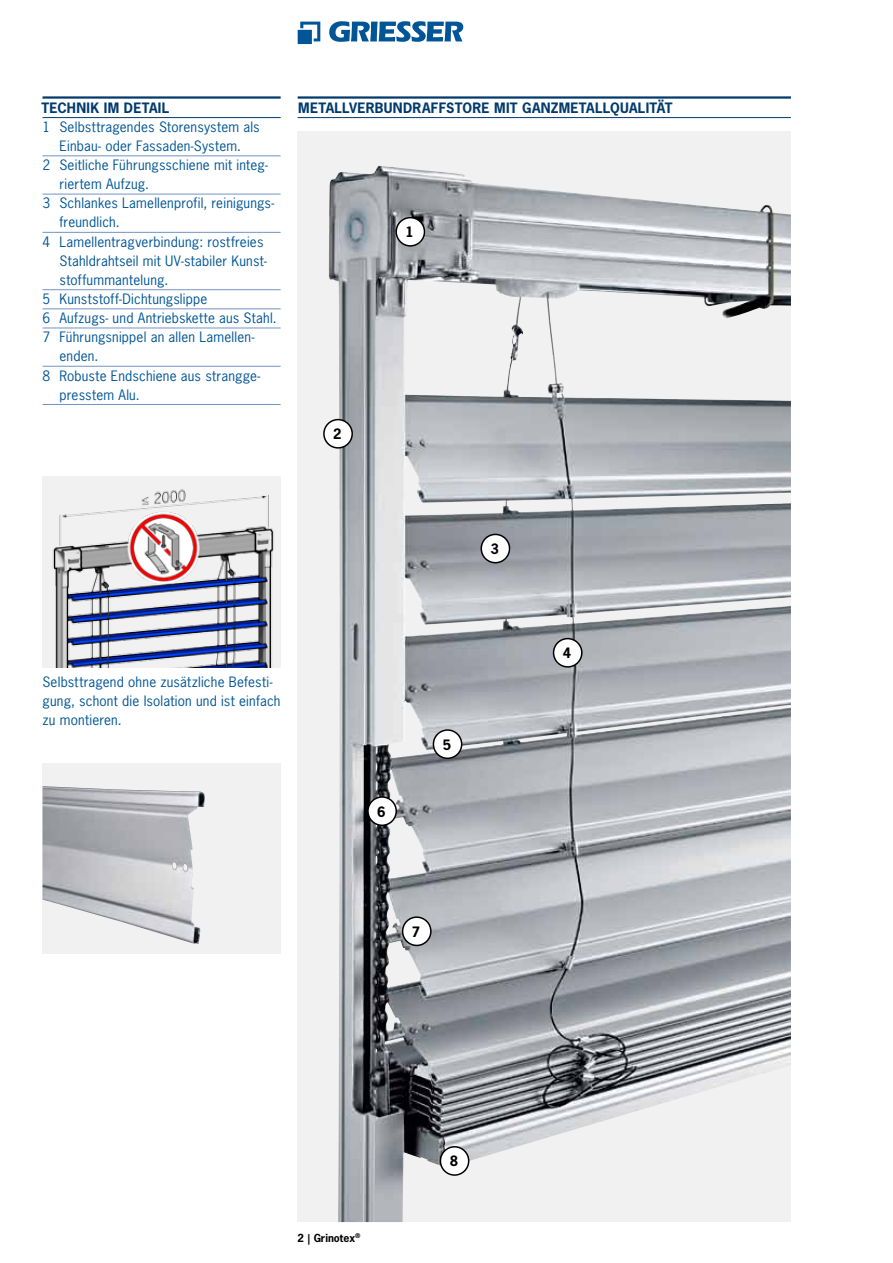
<style>
.page{position:relative;width:893px;height:1263px;background:#fff}
.page>*{position:absolute;margin:0;border:0;box-sizing:border-box;transform-origin:0 0}
.t1{font:13.5px/19.2px "News Gothic";letter-spacing:.015em;color:#005596}
.t2{font:700 13.5px "News Gothic";letter-spacing:.025em;color:#003a6d}
.t3{font:700 13.5px "News Gothic";color:#000}
.t4{font:700 10.5px "News Gothic";color:#000}
</style>
<div class="page">
<svg style="left:298px;top:22px;width:22px;height:22px"></svg>
<svg style="left:329px;top:21px;width:134px;height:21px"></svg>
<div style="left:43px;top:764px;width:238px;height:190px;background:#f1f1f2"></div>
<img style="left:43px;top:786px;width:162px;height:158px">
<div style="left:298px;top:132px;width:493px;height:1090px;background:#f1f1f2"></div>
<img style="left:329px;top:166px;width:462px;height:1056px">
<div style="left:43px;top:476px;width:238px;height:192px;background:#f1f1f2"></div>
<img style="left:52px;top:489px;width:222px;height:179px">
<div style="left:396px;top:218px;width:28px;height:28px;background:#fff;border-radius:50%"></div>
<div style="left:395px;top:217px;width:30px;height:30px;border:2px solid #000;border-radius:50%"></div>
<div style="left:324px;top:420px;width:28px;height:28px;background:#fff;border-radius:50%"></div>
<div style="left:323px;top:419px;width:30px;height:30px;border:2px solid #000;border-radius:50%"></div>
<div style="left:481px;top:534px;width:28px;height:29px;background:#fff;border-radius:50%"></div>
<div style="left:480px;top:534px;width:30px;height:29px;border:2px solid #000;border-radius:50%"></div>
<div style="left:433px;top:730px;width:29px;height:28px;background:#fff;border-radius:50%"></div>
<div style="left:433px;top:729px;width:29px;height:30px;border:2px solid #000;border-radius:50%"></div>
<div style="left:554px;top:639px;width:28px;height:28px;background:#fff;border-radius:50%"></div>
<div style="left:553px;top:638px;width:30px;height:30px;border:2px solid #000;border-radius:50%"></div>
<div style="left:368px;top:797px;width:28px;height:28px;background:#fff;border-radius:50%"></div>
<div style="left:367px;top:796px;width:30px;height:30px;border:2px solid #000;border-radius:50%"></div>
<div style="left:403px;top:917px;width:28px;height:28px;background:#fff;border-radius:50%"></div>
<div style="left:402px;top:916px;width:30px;height:30px;border:2px solid #000;border-radius:50%"></div>
<div style="left:440px;top:1147px;width:29px;height:28px;background:#fff;border-radius:50%"></div>
<div style="left:440px;top:1146px;width:29px;height:30px;border:2px solid #000;border-radius:50%"></div>
<hr style="left:43px;top:96px;width:238px;height:3px;background:#003a6d">
<hr style="left:43px;top:117px;width:238px;height:1px;background:#003a6d">
<hr style="left:43px;top:156px;width:238px;height:1px;background:#7493c1">
<hr style="left:43px;top:194px;width:238px;height:1px;background:#7493c1">
<hr style="left:43px;top:232px;width:238px;height:1px;background:#7493c1">
<hr style="left:43px;top:289px;width:238px;height:1px;background:#7493c1">
<hr style="left:43px;top:309px;width:238px;height:1px;background:#7493c1">
<hr style="left:43px;top:328px;width:238px;height:1px;background:#7493c1">
<hr style="left:43px;top:366px;width:238px;height:1px;background:#7493c1">
<hr style="left:43px;top:404px;width:238px;height:1px;background:#7493c1">
<hr style="left:298px;top:96px;width:493px;height:3px;background:#003a6d">
<hr style="left:298px;top:117px;width:493px;height:1px;background:#003a6d">
<p class="t2" style="left:41px;top:99px;width:123px">TECHNIK IM DETAIL</p>
<p class="t1" style="left:43px;top:117px;width:219px">1 Selbsttragendes Storensystem als</p>
<p class="t1" style="left:60px;top:136px;width:183px">Einbau- oder Fassaden-System.</p>
<p class="t1" style="left:43px;top:155px;width:227px">2 Seitliche Führungsschiene mit integ-</p>
<p class="t1" style="left:60px;top:174px;width:91px">riertem Aufzug.</p>
<p class="t1" style="left:43px;top:194px;width:233px">3 Schlankes Lamellenprofil, reinigungs-</p>
<p class="t1" style="left:60px;top:213px;width:62px">freundlich.</p>
<p class="t1" style="left:43px;top:232px;width:222px">4 Lamellentragverbindung: rostfreies</p>
<p class="t1" style="left:60px;top:251px;width:209px">Stahldrahtseil mit UV-stabiler Kunst-</p>
<p class="t1" style="left:60px;top:270px;width:110px">stoffummantelung.</p>
<p class="t1" style="left:43px;top:289px;width:166px">5 Kunststoff-Dichtungslippe</p>
<p class="t1" style="left:43px;top:308px;width:236px">6 Aufzugs- und Antriebskette aus Stahl.</p>
<p class="t1" style="left:43px;top:327px;width:213px">7 Führungsnippel an allen Lamellen-</p>
<p class="t1" style="left:60px;top:347px;width:40px">enden.</p>
<p class="t1" style="left:43px;top:366px;width:219px">8 Robuste Endschiene aus strangge-</p>
<p class="t1" style="left:60px;top:385px;width:82px">presstem Alu.</p>
<p class="t2" style="left:298px;top:99px;width:11px">MET</p>
<p class="t2" style="left:326px;top:99px;width:42px">ALLVERB</p>
<p class="t2" style="left:384px;top:99px;width:287px">UNDRAFFSTORE MIT GANZMETALLQUALITÄT</p>
<p class="t3" style="left:405px;top:223px;width:10px">1</p>
<p class="t3" style="left:333px;top:425px;width:10px">2</p>
<p class="t1" style="left:43px;top:672px;width:240px">Selbsttragend ohne zusätzliche Befesti&shy;gung, schont die Isolation und ist einfach zu montieren.</p>
<p class="t3" style="left:491px;top:540px;width:10px">3</p>
<p class="t3" style="left:377px;top:802px;width:10px">6</p>
<p class="t3" style="left:443px;top:735px;width:10px">5</p>
<p class="t3" style="left:563px;top:644px;width:10px">4</p>
<p class="t3" style="left:412px;top:923px;width:10px">7</p>
<p class="t4" style="left:298px;top:1231px;width:64px">2 | GRINOTEX<sup>®</sup></p>
<p class="t3" style="left:450px;top:1152px;width:10px">8</p>
</div>
